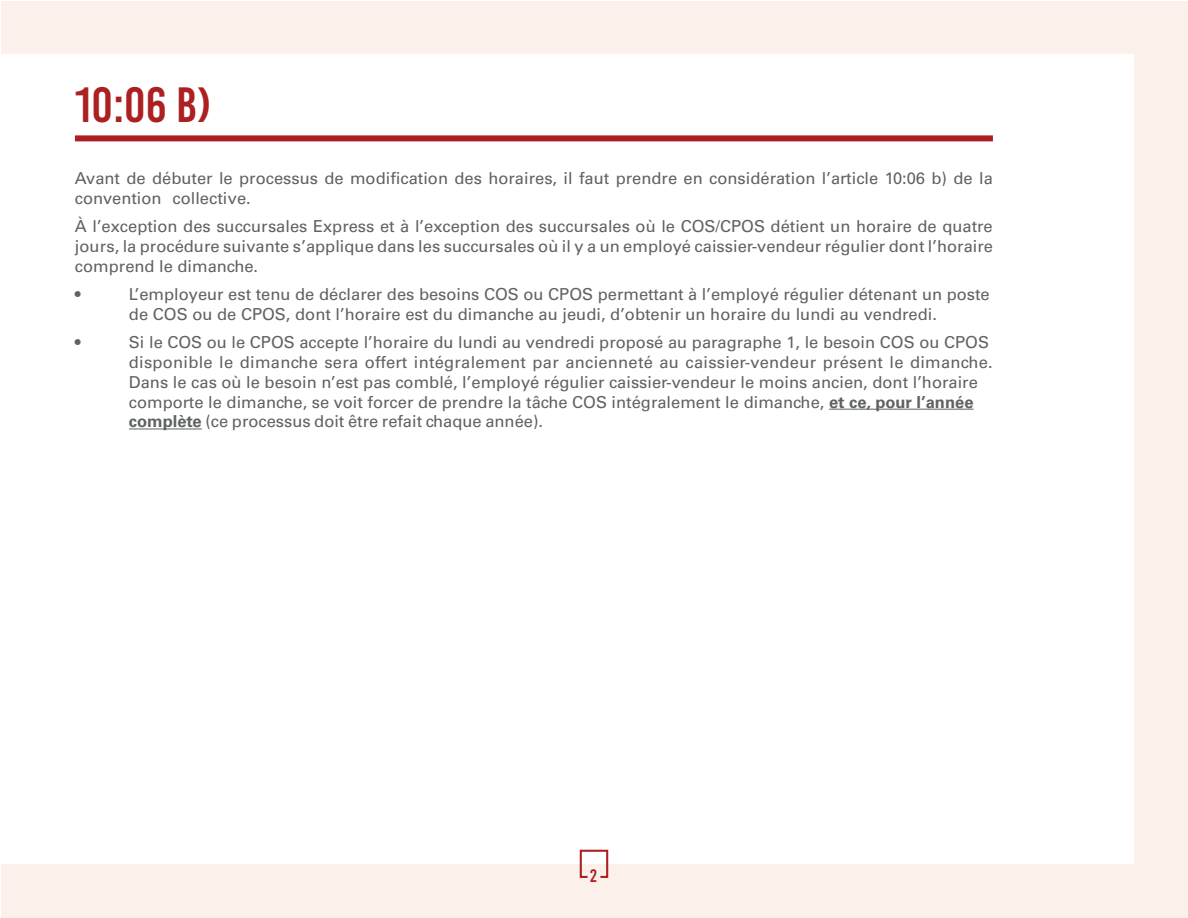
<style>
.page{position:relative;width:1188px;height:918px;background:#fff}
.page>*{position:absolute;margin:0;border:0;box-sizing:border-box;transform-origin:0 0}
.t1{font:49.5px "Bebas Kai";color:#ac2022}
.t2{font:18px "Bebas Kai";color:#ac2022}
.t3{font:16.5px/19.8px "Univers";color:#5f6262}
.s1{font-weight:700}
</style>
<div class="page">
<div style="left:1px;top:1px;width:1187px;height:917px;background:#fbf0ea"></div>
<div style="left:0;top:54px;width:1134px;height:810px;background:#fff"></div>
<svg style="left:579px;top:849px;width:30px;height:29px"></svg>
<hr style="left:829px;top:409px;width:145px;height:1px;background:#5f6262">
<hr style="left:129px;top:429px;width:73px;height:1px;background:#5f6262">
<div style="left:75px;top:135px;width:918px;height:6px;background:#ac2022"></div>
<h1 class="t1" style="left:75px;top:79px;width:138px">10:06 (B</h1>
<p class="t3" style="left:172px;top:168px;width:822px;text-indent:-98px">Avant de débuter le processus de modification des horaires, il faut prendre en considération ’l article 10:06 b) de la collective.</p>
<p class="t3" style="left:75px;top:184px;width:919px;line-height:28.3px">convention<br>À ’l exception des succursales Express et ’là exception des succursales où le COS/CPOS détient un horaire de quatre</p>
<p class="t3" style="left:75px;top:236px;width:920px">jours la, procédure suivante ’s applique dans les succursales où ayil un employé caissier-vendeur régulier dont ’l horaire comprend le dimanche.</p>
<p class="t3" style="left:129px;top:284px;width:862px">’Lemployeur est tenu de déclarer des besoins COS ou CPOS permettant ’là employé régulier détenant un poste</p>
<p class="t3" style="left:75px;top:284px;width:7px">•</p>
<p class="t3" style="left:75px;top:332px;width:7px">•</p>
<p class="t3" style="left:129px;top:300px;width:862px;line-height:28.3px">de COS ou de CPOS, dont ’l horaire est du dimanche au jeudi d, ’obtenir un horaire du lundi au vendredi.<br>Si le COS ou le CPOS accepte ’l horaire du lundi au vendredi proposé au paragraphe 1, le besoin COS ou CPOS</p>
<p class="t3" style="left:129px;top:352px;width:865px">disponible le dimanche sera offert intégralement par ancienneté au caissier-vendeur présent le dimanche.<br>Dans le cas où le besoin ’n est pas comblé ’l, employé régulier caissier-vendeur le moins ancien, dont ’l horaire comporte le dimanche, se voit forcer de prendre la tâche COS intégralement le dimanche, <span class="s1">et ce, pour ’l année complète</span> (ce processus doit être refait chaque année .(</p>
<p class="t2" style="left:590px;top:866px;width:8px">2</p>
</div>
